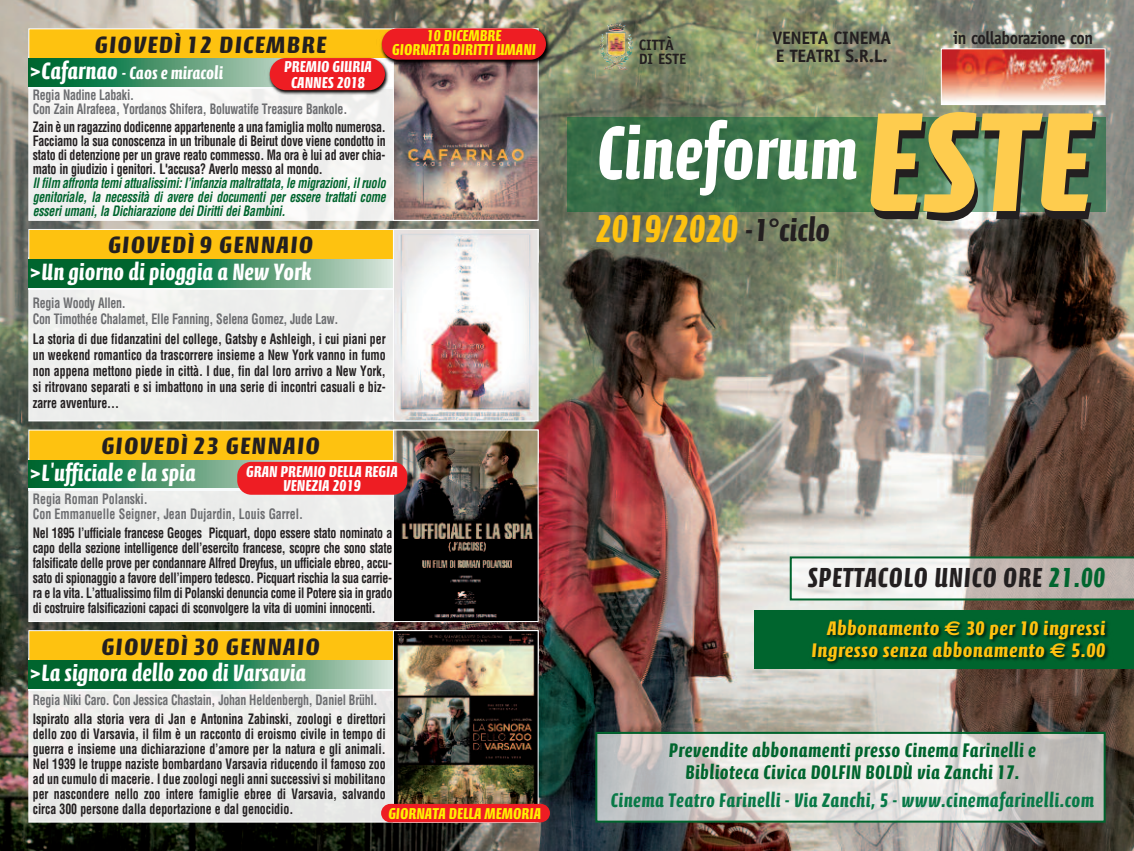
<style>
.page{position:relative;width:1134px;height:851px;background:#fff}
.page>*{position:absolute;margin:0;border:0;box-sizing:border-box;transform-origin:0 0}
.t1{font:700 76.4px "Calcite Pro";color:#fff;scale:.95 1}
.t2{font:700 39.2px "Calcite Pro";color:#fec210}
.t3{font:700 28px "Calcite Pro";letter-spacing:.03em;color:#231f20}
.t4{font:700 24px "Calcite Pro";color:#fff}
.t5{font:700 24px "Calcite Pro";letter-spacing:.04em;color:#231f20;scale:1.2 1}
.t6{font:700 20px/22px "Calcite Pro";letter-spacing:.02em;color:#00652e;text-align:center}
.t7{font:700 20px "Calcite Pro";letter-spacing:.02em;color:#087947}
.t8{font:700 20px/22px "Calcite Pro";letter-spacing:.02em;color:#fec210;text-align:right;scale:1.1 1}
.t9{font:700 18px/18px "Officina Sans Std";letter-spacing:-.03em;color:#231f20}
.t10{font:700 18px "Calcite Pro";color:#fff}
.t11{font:700 18px "Officina Sans Std";letter-spacing:-.03em;color:#231f20;scale:.9 1}
.t12{font:700 16px/16px "Calcite Pro";color:#fff;text-align:center;scale:1.05 1}
.t13{font:700 16px/14px "Calcite Pro";color:#fff101;text-align:center;scale:1.05 1}
.t14{font:700 15px/14px "Officina Sans Std";color:#231f20}
.t15{font:700 condensed 14px/15px "Helvetica LT Std";letter-spacing:-.015em;color:#231f20;text-align:justify;scale:.85 1}
.t16{font:700 condensed 14px/16px "Helvetica LT Std";letter-spacing:-.02em;color:#6c6d70;scale:.85 1}
.t17{font:italic 700 condensed 14px/14px "Helvetica LT Std";letter-spacing:-.02em;color:#00652e;text-align:justify;scale:.85 1}
.t18{font:700 condensed 14px/15px "Helvetica LT Std";color:#6c6d70;scale:.85 1}
.s1{font-size:24px}
.s2{font-size:143.4px;color:#fecc4e}
.s3{font-size:32.4px;color:#231f20}
.s4{color:#00652e}
.s5{font-family:"Euro Sans Std"}
</style>
<div class="page">
<img style="left:0;top:0;width:1134px;height:850px">
<div style="left:567px;top:117px;width:539px;height:95px;background:#00652e;opacity:.5"></div>
<img style="left:606px;top:23px;width:20px;height:35px">
<svg style="left:790px;top:556px;width:344px;height:44px"></svg>
<img style="left:943px;top:50px;width:161px;height:53px">
<div style="left:941px;top:48px;width:165px;height:57px;border:1px solid #fff"></div>
<img style="left:760px;top:609px;width:374px;height:77px">
<div style="left:597px;top:733px;width:507px;height:87px;background:#fff;opacity:.7"></div>
<div style="left:595px;top:731px;width:511px;height:91px;border:2px solid #00652e"></div>
<div style="left:29px;top:678px;width:505px;height:143px;background:#ebece9"></div>
<div style="left:29px;top:631px;width:509px;height:31px;background:#fec210"></div>
<div style="left:28px;top:630px;width:511px;height:33px;border:1px solid #fff"></div>
<svg style="left:28px;top:660px;width:365px;height:28px;background:#35865b"></svg>
<img style="left:395px;top:632px;width:142px;height:171px">
<div style="left:393px;top:630px;width:146px;height:192px;border:1px solid #fff"></div>
<div style="left:29px;top:477px;width:505px;height:144px;background:#ebeceb"></div>
<div style="left:29px;top:430px;width:509px;height:32px;background:#fec210"></div>
<svg style="left:28px;top:460px;width:365px;height:28px;background:#3e8e65"></svg>
<img style="left:395px;top:431px;width:142px;height:189px">
<div style="left:393px;top:429px;width:146px;height:193px;border:1px solid #fff"></div>
<div style="left:29px;top:277px;width:505px;height:143px;background:#edeeed"></div>
<div style="left:29px;top:230px;width:509px;height:31px;background:#fec210"></div>
<svg style="left:28px;top:259px;width:365px;height:28px;background:#3f8d63"></svg>
<img style="left:395px;top:231px;width:142px;height:188px">
<div style="left:393px;top:229px;width:146px;height:192px;border:1px solid #fff"></div>
<div style="left:29px;top:76px;width:505px;height:144px;background:#f7f6f5"></div>
<div style="left:29px;top:29px;width:509px;height:32px;background:#fec210"></div>
<div style="left:28px;top:28px;width:511px;height:34px;border:1px solid #fff"></div>
<svg style="left:28px;top:59px;width:235px;height:28px;background:#409067"></svg>
<img style="left:395px;top:70px;width:142px;height:149px">
<div style="left:393px;top:28px;width:146px;height:193px;border:1px solid #fff"></div>
<img style="left:263px;top:57px;width:132px;height:43px">
<div style="left:270px;top:58px;width:115px;height:32px;background:#ee1d23;border-radius:16px"></div>
<img style="left:376px;top:23px;width:180px;height:47px">
<div style="left:382px;top:28px;width:164px;height:32px;background:#ee1d23;border-radius:16px"></div>
<div style="left:381px;top:803px;width:169px;height:19px;background:#ee1d23;border-radius:9px"></div>
<div style="left:237px;top:462px;width:170px;height:32px;background:#ee1d23;border-radius:14px"></div>
<p class="t13" style="left:392px;top:29px;width:138px">10 DICEMBRE<br>GIORNATA DIRITTI UMANI</p>
<h3 class="t5" style="left:95px;top:35px;width:194px">GIOVEDÌ 12 DICEMBRE</h3>
<p class="t10" style="left:30px;top:66px;width:195px"><span class="s1">&gt;Cafarnao</span> - Caos e miracoli</p>
<p class="t16" style="left:33px;top:89px;width:371px;line-height:14px">Regia Nadine Labaki.<br>Con Zain Alrafeea, Yordanos Shifera, Boluwatife Treasure Bankole.</p>
<p class="t15" style="left:33px;top:121px;width:417px;line-height:14px">Zain è un ragazzino dodicenne appartenente a una famiglia molto numerosa.<br>Facciamo la sua conoscenza in un tribunale di Beirut dove viene condotto in stato di detenzione per un grave reato commesso. Ma ora è lui ad aver chia&shy;mato in giudizio i genitori. L'accusa? Averlo messo al mondo.</p>
<p class="t17" style="left:33px;top:177px;width:417px">Il film affronta temi attualissimi: l’infanzia maltrattata, le migrazioni, il ruolo genitoriale, la necessità di avere dei documenti per essere trattati come esseri umani, la Dichiarazione dei Diritti dei Bambini.</p>
<p class="t12" style="left:284px;top:60px;width:85px">PREMIO GIURIA<br>CANNES 2018</p>
<h3 class="t5" style="left:108px;top:235px;width:172px">GIOVEDÌ 9 GENNAIO</h3>
<h3 class="t4" style="left:30px;top:262px;width:283px">&gt;Un giorno di pioggia a New York</h3>
<p class="t16" style="left:33px;top:296px;width:361px">Regia Woody Allen.<br>Con Timothée Chalamet, Elle Fanning, Selena Gomez, Jude Law.</p>
<p class="t15" style="left:33px;top:332px;width:417px;line-height:16px">La storia di due fidanzatini del college, Gatsby e Ashleigh, i cui piani per un weekend romantico da trascorrere insieme a New York vanno in fumo non appena mettono piede in città. I due, fin dal loro arrivo a New York, si ritrovano separati e si imbattono in una serie di incontri casuali e biz&shy;zarre avventure...</p>
<h3 class="t5" style="left:101px;top:436px;width:184px">GIOVEDÌ 23 GENNAIO</h3>
<h3 class="t4" style="left:30px;top:462px;width:168px">&gt;L'ufficiale e la spia</h3>
<p class="t18" style="left:33px;top:492px;width:319px">Regia Roman Polanski.<br>Con Emmanuelle Seigner, Jean Dujardin, Louis Garrel.</p>
<p class="t15" style="left:33px;top:526px;width:424px">Nel 1895 l’ufficiale francese Geoges Picquart, dopo essere stato nominato a capo della sezione intelligence dell’esercito francese, scopre che sono state falsificate delle prove per condannare Alfred Dreyfus, un ufficiale ebreo, accu&shy;sato di spionaggio a favore dell’impero tedesco. Picquart rischia la sua carrie&shy;ra e la vita. L’attualissimo film di Polanski denuncia come il Potere sia in grado di costruire falsificazioni capaci di sconvolgere la vita di uomini innocenti.</p>
<p class="t12" style="left:246px;top:465px;width:146px;line-height:14px">GRAN PREMIO DELLA REGIA<br>VENEZIA 2019</p>
<h3 class="t5" style="left:101px;top:636px;width:184px">GIOVEDÌ 30 GENNAIO</h3>
<h3 class="t4" style="left:30px;top:663px;width:278px">&gt;La signora dello zoo di Varsavia</h3>
<p class="t16" style="left:33px;top:692px;width:407px">Regia Niki Caro. Con Jessica Chastain, Johan Heldenbergh, Daniel Brühl.</p>
<p class="t15" style="left:33px;top:712px;width:417px">Ispirato alla storia vera di Jan e Antonina Zabinski, zoologi e direttori dello zoo di Varsavia, il film è un racconto di eroismo civile in tempo di guerra e insieme una dichiarazione d’amore per la natura e gli animali.<br>Nel 1939 le truppe naziste bombardano Varsavia riducendo il famoso zoo ad un cumulo di macerie. I due zoologi negli anni successivi si mobilitano per nascondere nello zoo intere famiglie ebree di Varsavia, salvando circa 300 persone dalla deportazione e dal genocidio.</p>
<p class="t13" style="left:388px;top:807px;width:147px">GIORNATA DELLA MEMORIA</p>
<p class="t14" style="left:639px;top:39px;width:49px">CITTÀ<br>DI ESTE</p>
<p class="t11" style="left:953px;top:31px;width:157px">in collaborazione con</p>
<p class="t9" style="left:772px;top:30px;width:120px">VENETA CINEMA<br>E TEATRI S.R.L.</p>
<h1 class="t1" style="left:597px;top:121px;width:522px">Cineforum<span class="s2">ESTE</span></h1>
<h2 class="t2" style="left:595px;top:212px;width:236px">2019/2020 <span class="s3">-1°ciclo</span></h2>
<h3 class="t3" style="left:808px;top:565px;width:299px">SPETTACOLO UNICO ORE <span class="s4">21.00</span></h3>
<h3 class="t8" style="left:811px;top:618px;width:269px">Abbonamento <span class="s5">€</span> 30 per 10 ingressi<br>Ingresso senza abbonamento <span class="s5">€</span> 5.00</h3>
<h3 class="t6" style="left:669px;top:740px;width:369px">Prevendite abbonamenti presso Cinema Farinelli e<br>Biblioteca Civica DOLFIN BOLDÙ via Zanchi 17.</h3>
<h3 class="t7" style="left:611px;top:792px;width:485px">Cinema Teatro Farinelli - Via Zanchi, 5 - www.cinemafarinelli.com</h3>
</div>
